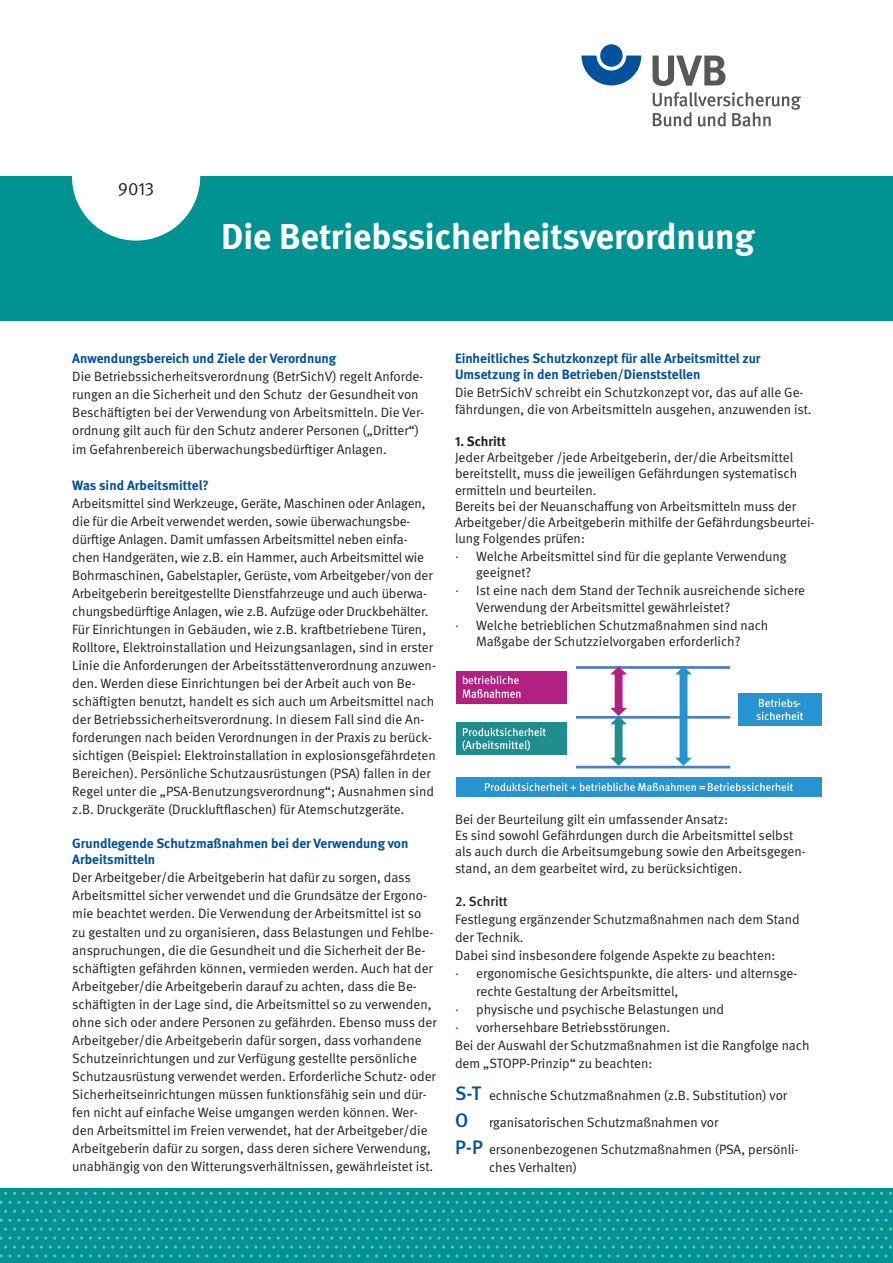
<style>
.page{position:relative;width:893px;height:1263px;background:#fff}
.page>*{position:absolute;margin:0;border:0;box-sizing:border-box;transform-origin:0 0}
.Bildunterschrift{font:700 36px "DGUV Meta";color:#fff}
._12pt_Infotext{font:18px "DGUV Meta";color:#231f20}
.Fließtext{font:13.5px/18px "DGUV Meta";color:#231f20}
.Fließtext-2{font:700 13.5px/16.2px "DGUV Meta";color:#01519b}
.t1{font:700 13.5px "DGUV Meta";color:#231f20}
.t2{font:500 13.5px "DGUV Meta";color:#231f20}
.s1{color:#01519b}
.s2{font-weight:500;font-size:19.5px;color:#01519b}
</style>
<div class="page">
<div style="left:0;top:1188px;width:893px;height:75px;background:#009391"></div>
<svg style="left:219px;top:1192px;width:38px;height:3px"></svg>
<svg style="left:362px;top:1192px;width:38px;height:3px"></svg>
<svg style="left:505px;top:1192px;width:38px;height:3px"></svg>
<svg style="left:648px;top:1192px;width:38px;height:3px"></svg>
<svg style="left:791px;top:1192px;width:38px;height:3px"></svg>
<svg style="left:286px;top:1201px;width:38px;height:3px"></svg>
<svg style="left:429px;top:1201px;width:38px;height:3px"></svg>
<svg style="left:572px;top:1201px;width:38px;height:3px"></svg>
<svg style="left:715px;top:1201px;width:47px;height:3px"></svg>
<svg style="left:867px;top:1201px;width:21px;height:3px"></svg>
<svg style="left:245px;top:1210px;width:240px;height:38px"></svg>
<svg style="left:487px;top:1210px;width:405px;height:38px"></svg>
<svg style="left:286px;top:1254px;width:38px;height:3px"></svg>
<svg style="left:429px;top:1254px;width:38px;height:3px"></svg>
<svg style="left:572px;top:1254px;width:38px;height:3px"></svg>
<svg style="left:715px;top:1254px;width:47px;height:3px"></svg>
<svg style="left:867px;top:1254px;width:21px;height:3px"></svg>
<svg style="left:67px;top:1192px;width:38px;height:3px"></svg>
<svg style="left:0;top:1201px;width:38px;height:3px"></svg>
<svg style="left:143px;top:1201px;width:38px;height:3px"></svg>
<svg style="left:0;top:1210px;width:244px;height:38px"></svg>
<svg style="left:0;top:1254px;width:38px;height:3px"></svg>
<svg style="left:143px;top:1254px;width:38px;height:3px"></svg>
<div style="left:0;top:176px;width:893px;height:145px;background:#009391"></div>
<svg style="left:581px;top:56px;width:60px;height:29px"></svg>
<div style="left:600px;top:44px;width:23px;height:23px;background:#01519b;border-radius:50%"></div>
<svg style="left:653px;top:56px;width:72px;height:30px"></svg>
<svg style="left:653px;top:92px;width:148px;height:35px"></svg>
<div style="left:72px;top:113px;width:128px;height:127px;background:#fff;border-radius:50%"></div>
<hr style="left:576px;top:666px;width:154px;height:3px;background:#4d80bb">
<hr style="left:576px;top:716px;width:154px;height:3px;background:#4d80bb">
<hr style="left:576px;top:766px;width:154px;height:2px;background:#4d80bb">
<svg style="left:608px;top:666px;width:21px;height:100px"></svg>
<svg style="left:673px;top:666px;width:21px;height:100px"></svg>
<div style="left:456px;top:671px;width:111px;height:33px;background:#b41f82"></div>
<img style="left:462px;top:675px;width:7px;height:10px">
<img style="left:469px;top:675px;width:50px;height:10px">
<img style="left:462px;top:689px;width:59px;height:9px">
<div style="left:456px;top:722px;width:111px;height:33px;background:#208d8e"></div>
<img style="left:462px;top:727px;width:84px;height:10px">
<img style="left:462px;top:736px;width:72px;height:15px">
<div style="left:738px;top:693px;width:83px;height:33px;background:#2793d1"></div>
<img style="left:759px;top:698px;width:39px;height:9px">
<img style="left:757px;top:707px;width:47px;height:14px">
<div style="left:456px;top:777px;width:365px;height:20px;background:#2793d1"></div>
<img style="left:485px;top:782px;width:221px;height:10px">
<img style="left:707px;top:782px;width:86px;height:10px">
<p class="_12pt_Infotext" style="left:118px;top:178px;width:38px">9013</p>
<p class="Bildunterschrift" style="left:221px;top:215px;width:535px">Die Betriebssicherheitsverordnung</p>
<p class="Fließtext-2" style="left:72px;top:351px;width:265px">Anwendungsbereich und Ziele der Verordnung</p>
<p class="Fließtext" style="left:72px;top:368px;width:353px">Die Betriebssicherheitsverordnung (BetrSichV) regelt Anforde&shy;rungen an die Sicherheit und den Schutz der Gesundheit von Beschäftigten bei der Verwendung von Arbeitsmitteln. Die Ver&shy;ordnung gilt auch für den Schutz anderer Personen („Dritter“) im Gefahrenbereich überwachungsbedürftiger Anlagen.</p>
<p class="Fließtext-2" style="left:72px;top:477px;width:138px">Was sind Arbeitsmittel?</p>
<p class="Fließtext" style="left:72px;top:494px;width:362px">Arbeitsmittel sind Werkzeuge, Geräte, Maschinen oder Anlagen, die für die Arbeit verwendet werden, sowie überwachungsbe&shy;dürftige Anlagen. Damit umfassen Arbeitsmittel neben einfa&shy;chen Handgeräten, wie z.B. ein Hammer, auch Arbeitsmittel wie Bohrmaschinen, Gabelstapler, Gerüste, vom Arbeitgeber/von der Arbeitgeberin bereitgestellte Dienstfahrzeuge und auch überwa&shy;chungsbedürftige Anlagen, wie z.B. Aufzüge oder Druckbehälter.</p>
<p class="Fließtext" style="left:72px;top:620px;width:365px">Für Einrichtungen in Gebäuden, wie z.B. kraftbetriebene Türen, Rolltore, Elektroinstallation und Heizungsanlagen, sind in erster Linie die Anforderungen der Arbeitsstättenverordnung anzuwen&shy;den. Werden diese Einrichtungen bei der Arbeit auch von Be&shy;schäftigten benutzt, handelt es sich auch um Arbeitsmittel nach der Betriebssicherheitsverordnung. In diesem Fall sind die An&shy;forderungen nach beiden Verordnungen in der Praxis zu berück&shy;sichtigen (Beispiel: Elektroinstallation in explosionsgefährdeten Bereichen). Persönliche Schutzausrüstungen (PSA) fallen in der Regel unter die „PSA-Benutzungsverordnung“; Ausnahmen sind z.B. Druckgeräte (Druckluftflaschen) für Atemschutzgeräte.</p>
<p class="Fließtext-2" style="left:72px;top:836px;width:338px">Grundlegende Schutzmaßnahmen bei der Verwendung von<br>Arbeitsmitteln</p>
<p class="Fließtext" style="left:72px;top:869px;width:366px">Der Arbeitgeber/die Arbeitgeberin hat dafür zu sorgen, dass Arbeitsmittel sicher verwendet und die Grundsätze der Ergono&shy;mie beachtet werden. Die Verwendung der Arbeitsmittel ist so zu gestalten und zu organisieren, dass Belastungen und Fehlbe&shy;anspruchungen, die die Gesundheit und die Sicherheit der Be&shy;schäftigten gefährden können, vermieden werden. Auch hat der Arbeitgeber/die Arbeitgeberin darauf zu achten, dass die Be&shy;schäftigten in der Lage sind, die Arbeitsmittel so zu verwenden, ohne sich oder andere Personen zu gefährden. Ebenso muss der Arbeitgeber/die Arbeitgeberin dafür sorgen, dass vorhandene Schutzeinrichtungen und zur Verfügung gestellte persönliche Schutzausrüstung verwendet werden. Erforderliche Schutz- oder Sicherheitseinrichtungen müssen funktionsfähig sein und dür&shy;fen nicht auf einfache Weise umgangen werden können. Wer&shy;den Arbeitsmittel im Freien verwendet, hat der Arbeitgeber/die Arbeitgeberin dafür zu sorgen, dass deren sichere Verwendung, unabhängig von den Witterungsverhältnissen, gewährleistet ist.</p>
<p class="Fließtext-2" style="left:455px;top:351px;width:307px">Einheitliches Schutzkonzept für alle Arbeitsmittel zur<br>Umsetzung in den Betrieben/Dienststellen</p>
<p class="Fließtext" style="left:455px;top:385px;width:358px;line-height:16.2px">Die BetrSichV schreibt ein Schutzkonzept vor, das auf alle Ge&shy;fährdungen, die von Arbeitsmitteln ausgehen, anzuwenden ist.</p>
<p class="t1" style="left:455px;top:433px;width:53px">1. Schritt</p>
<p class="Fließtext" style="left:455px;top:450px;width:344px;line-height:16.2px">Jeder Arbeitgeber /jede Arbeitgeberin, der/die Arbeitsmittel bereitstellt, muss die jeweiligen Gefährdungen systematisch ermitteln und beurteilen.</p>
<p class="Fließtext" style="left:455px;top:498px;width:361px;line-height:16.2px">Bereits bei der Neuanschaffung von Arbeitsmitteln muss der<br>Arbeitgeber/die Arbeitgeberin mithilfe der Gefährdungsbeurtei&shy;lung Folgendes prüfen:</p>
<p class="Fließtext" style="left:476px;top:549px;width:312px;line-height:16.2px;text-indent:-21px"><span class="s1">·</span> Welche Arbeitsmittel sind für die geplante Verwendung geeignet?</p>
<p class="Fließtext" style="left:476px;top:583px;width:330px;line-height:16.2px;text-indent:-21px"><span class="s1">·</span> Ist eine nach dem Stand der Technik ausreichende sichere<br>Verwendung der Arbeitsmittel gewährleistet?</p>
<p class="Fließtext" style="left:455px;top:617px;width:315px;line-height:16.2px;text-align:center"><span class="s1">·</span> Welche betrieblichen Schutzmaßnahmen sind nach<br>Maßgabe der Schutzzielvorgaben erforderlich?</p>
<p class="Fließtext" style="left:455px;top:811px;width:275px">Bei der Beurteilung gilt ein umfassender Ansatz:</p>
<p class="Fließtext" style="left:455px;top:827px;width:340px">Es sind sowohl Gefährdungen durch die Arbeitsmittel selbst</p>
<p class="Fließtext" style="left:455px;top:844px;width:352px;line-height:16.2px">als auch durch die Arbeitsumgebung sowie den Arbeitsgegen&shy;stand, an dem gearbeitet wird, zu berücksichtigen.</p>
<p class="t2" style="left:455px;top:893px;width:54px">2. Schritt</p>
<p class="Fließtext" style="left:455px;top:911px;width:346px">Festlegung ergänzender Schutzmaßnahmen nach dem Stand</p>
<p class="Fließtext" style="left:455px;top:929px;width:70px">der Technik.</p>
<p class="Fließtext" style="left:455px;top:947px;width:322px">Dabei sind insbesondere folgende Aspekte zu beachten:</p>
<p class="Fließtext" style="left:476px;top:965px;width:323px;text-indent:-21px"><span class="s1">·</span> ergonomische Gesichtspunkte, die alters- und alternsge&shy;rechte Gestaltung der Arbeitsmittel,</p>
<p class="Fließtext" style="left:455px;top:1001px;width:271px"><span class="s1">·</span> physische und psychische Belastungen und</p>
<p class="Fließtext" style="left:455px;top:1019px;width:217px"><span class="s1">·</span> vorhersehbare Betriebsstörungen.</p>
<p class="Fließtext" style="left:455px;top:1037px;width:356px">Bei der Auswahl der Schutzmaßnahmen ist die Rangfolge nach dem „STOPP-Prinzip“ zu beachten:</p>
<p class="Fließtext" style="left:455px;top:1086px;width:334px"><span class="s2">S-T</span> echnische Schutzmaßnahmen (z.B. Substitution) vor</p>
<p class="Fließtext" style="left:455px;top:1113px;width:265px"><span class="s2">O</span> rganisatorischen Schutzmaßnahmen vor</p>
<p class="Fließtext" style="left:489px;top:1140px;width:311px;text-indent:-34px"><span class="s2">P-P</span> ersonenbezogenen Schutzmaßnahmen (PSA, persönli&shy;ches Verhalten)</p>
</div>
